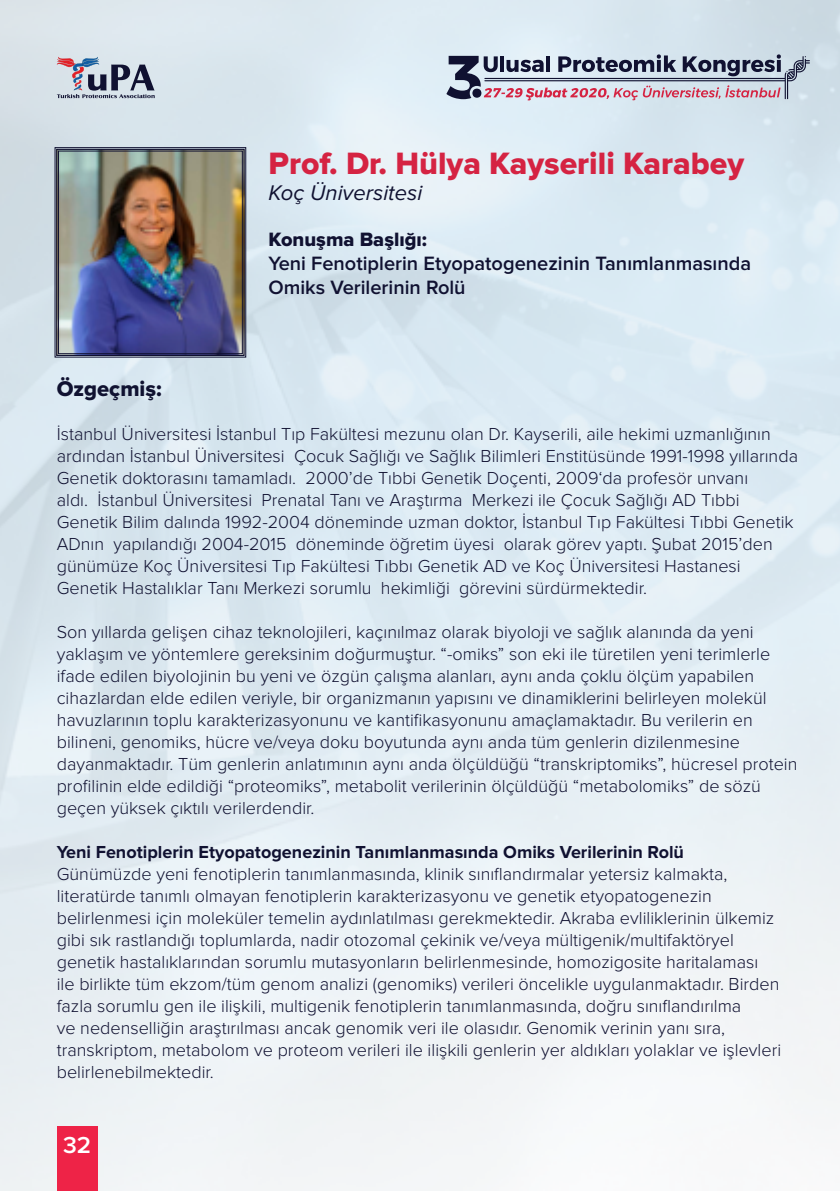
<style>
.page{position:relative;width:840px;height:1191px;background:#fff}
.page>*{position:absolute;margin:0;border:0;box-sizing:border-box;transform-origin:0 0}
.t1{font:32px "Proxima Nova Extrabld";color:#d52342}
.t2{font:600 24px "Proxima Nova";color:#fff}
.t3{font:italic 22px "Proxima Nova";color:#101131}
.t4{font:22px "Proxima Nova Extrabld";color:#101231}
.t5{font:600 20px/24px "Proxima Nova";color:#101131}
.t6{font:20px "Proxima Nova Extrabld";color:#101131}
.t7{font:300 18px/22px "Proxima Nova";color:#101131}
.t8{font:700 18px "Proxima Nova";color:#101131}
</style>
<div class="page">
<img style="left:0;top:0;width:839px;height:1191px">
<svg style="left:56px;top:57px;width:99px;height:41px;background:#a2a5b4"></svg>
<svg style="left:446px;top:54px;width:363px;height:46px;background:#a7a6b6"></svg>
<div style="left:57px;top:1126px;width:41px;height:65px;background:#ee2347"></div>
<img style="left:54px;top:147px;width:192px;height:211px">
<div style="left:56px;top:149px;width:188px;height:207px;border:1px solid #101131"></div>
<div style="left:58px;top:151px;width:184px;height:203px;border:1px solid #101131"></div>
<h1 class="t1" style="left:268px;top:145px;width:477px">Prof. Dr. Hülya Kayserili Karabey</h1>
<p class="t3" style="left:268px;top:181px;width:155px">Koç Üniversitesi</p>
<p class="t6" style="left:268px;top:228px;width:160px">Konuşma Başlığı:</p>
<p class="t5" style="left:268px;top:252px;width:484px">Yeni Fenotiplerin Etyopatogenezinin Tanımlanmasında<br>Omiks Verilerinin Rolü</p>
<p class="t4" style="left:57px;top:376px;width:106px">Özgeçmiş:</p>
<p class="t7" style="left:57px;top:423px;width:742px">İstanbul Üniversitesi İstanbul Tıp Fakültesi mezunu olan Dr. Kayserili, aile hekimi uzmanlığının ardından İstanbul Üniversitesi Çocuk Sağlığı ve Sağlık Bilimleri Enstitüsünde 1991-1998 yıllarında Genetik doktorasını tamamladı. 2000’de Tıbbi Genetik Doçenti, 2009‘da profesör unvanı<br>aldı. İstanbul Üniversitesi Prenatal Tanı ve Araştırma Merkezi ile Çocuk Sağlığı AD Tıbbi Genetik Bilim dalında 1992-2004 döneminde uzman doktor, İstanbul Tıp Fakültesi Tıbbi Genetik ADnın yapılandığı 2004-2015 döneminde öğretim üyesi olarak görev yaptı. Şubat 2015’den günümüze Koç Üniversitesi Tıp Fakültesi Tıbbı Genetik AD ve Koç Üniversitesi Hastanesi Genetik Hastalıklar Tanı Merkezi sorumlu hekimliği görevini sürdürmektedir.</p>
<p class="t7" style="left:57px;top:621px;width:741px">Son yıllarda gelişen cihaz teknolojileri, kaçınılmaz olarak biyoloji ve sağlık alanında da yeni yaklaşım ve yöntemlere gereksinim doğurmuştur. “-omiks” son eki ile türetilen yeni terimlerle ifade edilen biyolojinin bu yeni ve özgün çalışma alanları, aynı anda çoklu ölçüm yapabilen cihazlardan elde edilen veriyle, bir organizmanın yapısını ve dinamiklerini belirleyen molekül havuzlarının toplu karakterizasyonunu ve kantifikasyonunu amaçlamaktadır. Bu verilerin en bilineni, genomiks, hücre ve/veya doku boyutunda aynı anda tüm genlerin dizilenmesine dayanmaktadır. Tüm genlerin anlatımının aynı anda ölçüldüğü “transkriptomiks”, hücresel protein profilinin elde edildiği “proteomiks”, metabolit verilerinin ölçüldüğü “metabolomiks” de sözü geçen yüksek çıktılı verilerdendir.</p>
<p class="t8" style="left:57px;top:841px;width:628px">Yeni Fenotiplerin Etyopatogenezinin Tanımlanmasında Omiks Verilerinin Rolü</p>
<p class="t7" style="left:57px;top:863px;width:725px">Günümüzde yeni fenotiplerin tanımlanmasında, klinik sınıflandırmalar yetersiz kalmakta, literatürde tanımlı olmayan fenotiplerin karakterizasyonu ve genetik etyopatogenezin belirlenmesi için moleküler temelin aydınlatılması gerekmektedir. Akraba evliliklerinin ülkemiz gibi sık rastlandığı toplumlarda, nadir otozomal çekinik ve/veya mültigenik/multifaktöryel genetik hastalıklarından sorumlu mutasyonların belirlenmesinde, homozigosite haritalaması<br>ile birlikte tüm ekzom/tüm genom analizi (genomiks) verileri öncelikle uygulanmaktadır. Birden fazla sorumlu gen ile ilişkili, multigenik fenotiplerin tanımlanmasında, doğru sınıflandırılma<br>ve nedenselliğin araştırılması ancak genomik veri ile olasıdır. Genomik verinin yanı sıra, transkriptom, metabolom ve proteom verileri ile ilişkili genlerin yer aldıkları yolaklar ve işlevleri belirlenebilmektedir.</p>
<h2 class="t2" style="left:63px;top:1131px;width:30px">32</h2>
</div>
